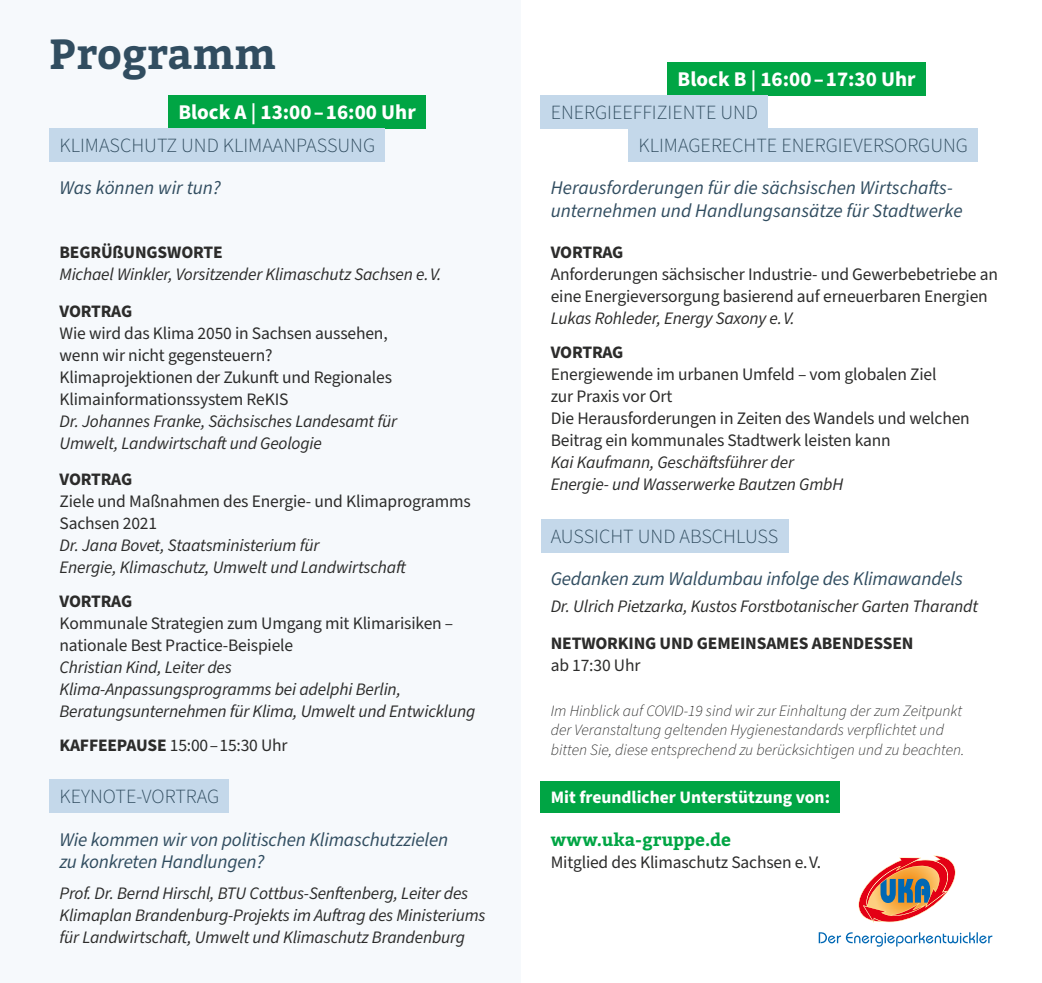
<style>
.page{position:relative;width:1042px;height:983px;background:#fff}
.page>*{position:absolute;margin:0;border:0;box-sizing:border-box;transform-origin:0 0}
.t1{font:700 42px "Bitter";letter-spacing:.005em;color:#314d60}
.t2{font:700 21px "Source Sans Pro";color:#fff}
.t3{font:300 20.12px/33.1px "Source Sans Pro";color:#314d60}
.t4{font:italic 19.25px/23.1px "Source Sans Pro";letter-spacing:-.01em;color:#314d60}
.t5{font:italic 17.5px/21.9px "Source Sans Pro";letter-spacing:-.01em;color:#2c2c2b}
.t6{font:17.5px/21.9px "Source Sans Pro";letter-spacing:-.01em;color:#2c2c2b}
.t7{font:700 17.5px "Source Sans Pro";letter-spacing:-.01em;color:#2c2c2b}
.t8{font:700 17.5px "Source Sans Pro";color:#fff}
.t9{font:700 17.5px "Bitter";letter-spacing:.01em;color:#00a544}
.t10{font:italic 300 15.75px/19.2px "Source Sans Pro";color:#2c2c2b}
.s1{font-style:italic}
.s2{font-weight:700}
</style>
<div class="page">
<div style="left:0;top:0;width:521px;height:982px;background:#f6f9fc"></div>
<div style="left:668px;top:62px;width:257px;height:34px;background:#00a544"></div>
<div style="left:541px;top:781px;width:299px;height:31px;background:#00a544"></div>
<div style="left:168px;top:95px;width:258px;height:34px;background:#00a544"></div>
<div style="left:50px;top:129px;width:335px;height:33px;background:#c4d8ea"></div>
<div style="left:541px;top:96px;width:227px;height:33px;background:#c4d8ea"></div>
<div style="left:629px;top:129px;width:349px;height:33px;background:#c4d8ea"></div>
<svg style="left:858px;top:855px;width:98px;height:67px"></svg>
<svg style="left:819px;top:932px;width:173px;height:14px"></svg>
<div style="left:50px;top:779px;width:179px;height:33px;background:#c4d8ea"></div>
<div style="left:541px;top:519px;width:247px;height:33px;background:#c4d8ea"></div>
<h1 class="t1" style="left:50px;top:27px;width:228px">Programm</h1>
<p class="t2" style="left:178px;top:97px;width:239px">Block A <span class="s1">|</span> 13:00 – 16:00 Uhr</p>
<p class="t3" style="left:60px;top:129px;width:317px">KLIMASCHUTZ UND KLIMAANPASSUNG</p>
<p class="t2" style="left:677px;top:64px;width:240px">Block B <span class="s1">|</span> 16:00 – 17:30 Uhr</p>
<p class="t3" style="left:638px;top:96px;width:331px;text-indent:-88px">ENERGIEEFFIZIENTE UND<br>KLIMAGERECHTE ENERGIEVERSORGUNG</p>
<p class="t4" style="left:60px;top:177px;width:163px">Was können wir tun?</p>
<p class="t4" style="left:551px;top:177px;width:413px">Herausforderungen für die sächsischen Wirtschafts&shy;unternehmen und Handlungsansätze für Stadtwerke</p>
<p class="t7" style="left:60px;top:241px;width:165px">BEGRÜßUNGSWORTE</p>
<p class="t5" style="left:60px;top:264px;width:383px">Michael Winkler, Vorsitzender Klimaschutz Sachsen e. V.</p>
<p class="t7" style="left:60px;top:299px;width:74px">VORTRAG</p>
<p class="t6" style="left:60px;top:323px;width:334px">Wie wird das Klima 2050 in Sachsen aussehen, wenn wir nicht gegensteuern?<br>Klimaprojektionen der Zukunft und Regionales Klimainformationssystem ReKIS</p>
<p class="t5" style="left:60px;top:410px;width:339px">Dr. Johannes Franke, Sächsisches Landesamt für<br>Umwelt, Landwirtschaft und Geologie</p>
<p class="t7" style="left:60px;top:467px;width:74px">VORTRAG</p>
<p class="t6" style="left:60px;top:491px;width:413px">Ziele und Maßnahmen des Energie- und Klimaprogramms<br>Sachsen 2021</p>
<p class="t5" style="left:60px;top:534px;width:348px">Dr. Jana Bovet, Staatsministerium für<br>Energie, Klimaschutz, Umwelt und Landwirtschaft</p>
<p class="t7" style="left:60px;top:589px;width:74px">VORTRAG</p>
<p class="t6" style="left:60px;top:612px;width:395px">Kommunale Strategien zum Umgang mit Klimarisiken – nationale Best Practice-Beispiele</p>
<p class="t5" style="left:60px;top:656px;width:417px">Christian Kind, Leiter des<br>Klima-Anpassungsprogramms bei adelphi Berlin,<br>Beratungsunternehmen für Klima, Umwelt und Entwicklung</p>
<p class="t6" style="left:60px;top:734px;width:230px"><span class="s2">KAFFEEPAUSE</span> 15:00 – 15:30 Uhr</p>
<p class="t3" style="left:60px;top:780px;width:161px">KEYNOTE-VORTRAG</p>
<p class="t4" style="left:60px;top:828px;width:390px;line-height:21.9px">Wie kommen wir von politischen Klimaschutzzielen zu konkreten Handlungen?</p>
<p class="t5" style="left:60px;top:883px;width:427px">Prof. Dr. Bernd Hirschl, BTU Cottbus-Senftenberg, Leiter des<br>Klimaplan Brandenburg-Projekts im Auftrag des Ministeriums für Landwirtschaft, Umwelt und Klimaschutz Brandenburg</p>
<p class="t7" style="left:551px;top:241px;width:74px">VORTRAG</p>
<p class="t6" style="left:551px;top:264px;width:449px">Anforderungen sächsischer Industrie- und Gewerbebetriebe an eine Energieversorgung basierend auf erneuerbaren Energien</p>
<p class="t5" style="left:551px;top:308px;width:246px">Lukas Rohleder, Energy Saxony e. V.</p>
<p class="t7" style="left:551px;top:340px;width:74px">VORTRAG</p>
<p class="t6" style="left:551px;top:364px;width:420px">Energiewende im urbanen Umfeld – vom globalen Ziel<br>zur Praxis vor Ort<br>Die Herausforderungen in Zeiten des Wandels und welchen Beitrag ein kommunales Stadtwerk leisten kann</p>
<p class="t5" style="left:551px;top:451px;width:294px">Kai Kaufmann, Geschäftsführer der<br>Energie- und Wasserwerke Bautzen GmbH</p>
<p class="t3" style="left:551px;top:520px;width:229px">AUSSICHT UND ABSCHLUSS</p>
<p class="t4" style="left:551px;top:567px;width:414px">Gedanken zum Waldumbau infolge des Klimawandels</p>
<p class="t5" style="left:551px;top:595px;width:429px">Dr. Ulrich Pietzarka, Kustos Forstbotanischer Garten Tharandt</p>
<p class="t7" style="left:551px;top:631px;width:364px">NETWORKING UND GEMEINSAMES ABENDESSEN</p>
<p class="t6" style="left:551px;top:654px;width:91px">ab 17:30 Uhr</p>
<p class="t10" style="left:551px;top:701px;width:415px">Im Hinblick auf COVID-19 sind wir zur Einhaltung der zum Zeitpunkt der Veranstaltung geltenden Hygienestandards verpflichtet und bitten Sie, diese entsprechend zu berücksichtigen und zu beachten.</p>
<p class="t8" style="left:551px;top:785px;width:281px">Mit freundlicher Unterstützung von:</p>
<p class="t9" style="left:551px;top:828px;width:182px">www.uka-gruppe.de</p>
<p class="t6" style="left:551px;top:851px;width:272px">Mitglied des Klimaschutz Sachsen e. V.</p>
</div>
